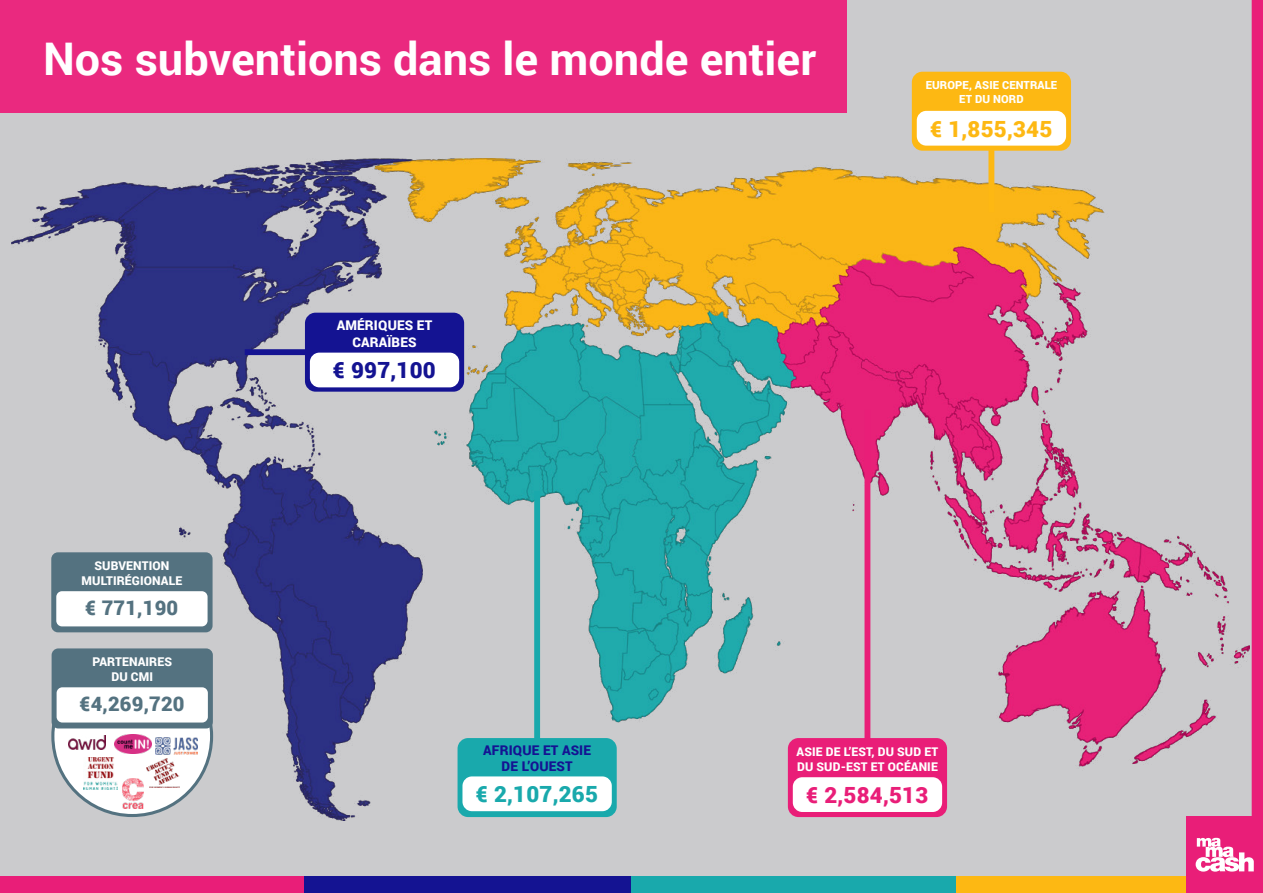
<style>
.page{position:relative;width:1263px;height:893px;background:#cbcbcd}
.page>*{position:absolute;margin:0;border:0;box-sizing:border-box;transform-origin:0 0}
.t1{font:700 45px "Roboto";color:#fff}
.t2{font:900 22.35px "Roboto";letter-spacing:.01em;color:#19a9ac}
.t3{font:900 22.35px "Roboto";letter-spacing:.01em;color:#e91e78}
.t4{font:900 22.35px "Roboto";letter-spacing:.01em;color:#fdb813}
.t5{font:900 22.35px "Roboto";letter-spacing:.01em;color:#141392}
.t6{font:900 20.1px "Roboto";letter-spacing:.01em;color:#547280}
.t7{font:900 13.35px/16.5px "Roboto";letter-spacing:.01em;color:#141392;text-align:center}
.t8{font:900 13.35px/16.5px "Roboto";letter-spacing:.01em;color:#fff;text-align:center}
.t9{font:900 12.15px/15px "Roboto";letter-spacing:.01em;color:#fff;text-align:center}
.t10{font:900 12px/15px "Roboto";letter-spacing:.01em;color:#fff}
.t11{font:900 11.1px/13.4px "Roboto";letter-spacing:.01em;color:#fff;text-align:center}
</style>
<div class="page">
<img style="left:11px;top:158px;width:1238px;height:662px">
<div style="left:459px;top:739px;width:157px;height:77px;background:#19a9ac;border-radius:9px"></div>
<div style="left:457px;top:738px;width:160px;height:79px;border:2px solid #19a9ac;border-radius:9px"></div>
<div style="left:462px;top:776px;width:150px;height:35px;background:#fff;border-radius:9px"></div>
<div style="left:789px;top:739px;width:157px;height:77px;background:#e91e78;border-radius:9px"></div>
<div style="left:788px;top:738px;width:159px;height:79px;border:2px solid #e91e78;border-radius:9px"></div>
<div style="left:793px;top:777px;width:149px;height:35px;background:#fff;border-radius:9px"></div>
<div style="left:988px;top:109px;width:6px;height:103px;background:#fdb813"></div>
<div style="left:864px;top:410px;width:6px;height:332px;background:#e91e78"></div>
<div style="left:534px;top:491px;width:6px;height:251px;background:#19a9ac"></div>
<div style="left:306px;top:314px;width:157px;height:77px;background:#141392;border-radius:9px"></div>
<div style="left:305px;top:313px;width:159px;height:79px;border:2px solid #141392;border-radius:9px"></div>
<div style="left:310px;top:353px;width:149px;height:34px;background:#fff;border-radius:9px"></div>
<div style="left:913px;top:73px;width:157px;height:77px;background:#fdb813;border-radius:9px"></div>
<div style="left:912px;top:72px;width:159px;height:79px;border:2px solid #fdb813;border-radius:9px"></div>
<div style="left:917px;top:111px;width:149px;height:35px;background:#fff;border-radius:9px"></div>
<div style="left:53px;top:657px;width:159px;height:158px;background:#fff;border-radius:50%"></div>
<img style="left:84px;top:757px;width:33px;height:33px">
<img style="left:146px;top:759px;width:34px;height:29px">
<img style="left:68px;top:736px;width:38px;height:13px">
<img style="left:114px;top:734px;width:38px;height:19px">
<img style="left:122px;top:778px;width:21px;height:30px">
<img style="left:155px;top:738px;width:43px;height:16px">
<div style="left:245px;top:349px;width:64px;height:6px;background:#141392"></div>
<div style="left:53px;top:649px;width:159px;height:78px;background:#547280;border-radius:6px"></div>
<div style="left:52px;top:648px;width:161px;height:80px;border:2px solid #547280;border-radius:6px"></div>
<div style="left:57px;top:687px;width:151px;height:35px;background:#fff;border-radius:6px"></div>
<div style="left:0;top:0;width:846px;height:113px;background:#ea297f"></div>
<div style="left:52px;top:553px;width:160px;height:78px;background:#547280;border-radius:6px"></div>
<div style="left:51px;top:552px;width:162px;height:80px;border:2px solid #547280;border-radius:6px"></div>
<div style="left:56px;top:591px;width:152px;height:35px;background:#fff;border-radius:6px"></div>
<div style="left:0;top:877px;width:305px;height:16px;background:#e91e78"></div>
<div style="left:630px;top:877px;width:327px;height:16px;background:#19a9ac"></div>
<div style="left:304px;top:877px;width:327px;height:16px;background:#141392"></div>
<div style="left:957px;top:877px;width:306px;height:16px;background:#fdb813"></div>
<div style="left:1252px;top:0;width:11px;height:893px;background:#e91e78"></div>
<div style="left:1186px;top:816px;width:77px;height:77px;background:#e91e78"></div>
<svg style="left:1195px;top:838px;width:59px;height:34px"></svg>
<h1 class="t1" style="left:43px;top:27px;width:775px">Nos subventions dans le monde entier</h1>
<p class="t9" style="left:82px;top:557px;width:102px">SUBVENTION<br>MULTIRÉGIONALE</p>
<h3 class="t6" style="left:85px;top:593px;width:95px">€ 771,190</h3>
<p class="t9" style="left:92px;top:654px;width:81px">PARTENAIRES<br>DU CMI</p>
<h3 class="t6" style="left:79px;top:690px;width:107px">€4,269,720</h3>
<p class="t8" style="left:337px;top:317px;width:97px">AMÉRIQUES ET<br>CARAÏBES</p>
<h2 class="t5" style="left:333px;top:354px;width:104px">€ 997,100</h2>
<p class="t11" style="left:926px;top:78px;width:133px">EUROPE, ASIE CENTRALE<br>ET DU NORD</p>
<h2 class="t4" style="left:930px;top:113px;width:124px">€ 1,855,345</h2>
<p class="t7" style="left:483px;top:741px;width:109px">AFRIQUE ET ASIE<br>DE L’OUEST</p>
<h2 class="t2" style="left:476px;top:778px;width:124px">€ 2,107,265</h2>
<p class="t10" style="left:797px;top:743px;width:143px">ASIE DE L’EST, DU SUD ET<br>DU SUD-EST ET OCÉANIE</p>
<h2 class="t3" style="left:806px;top:779px;width:124px">€ 2,584,513</h2>
</div>
